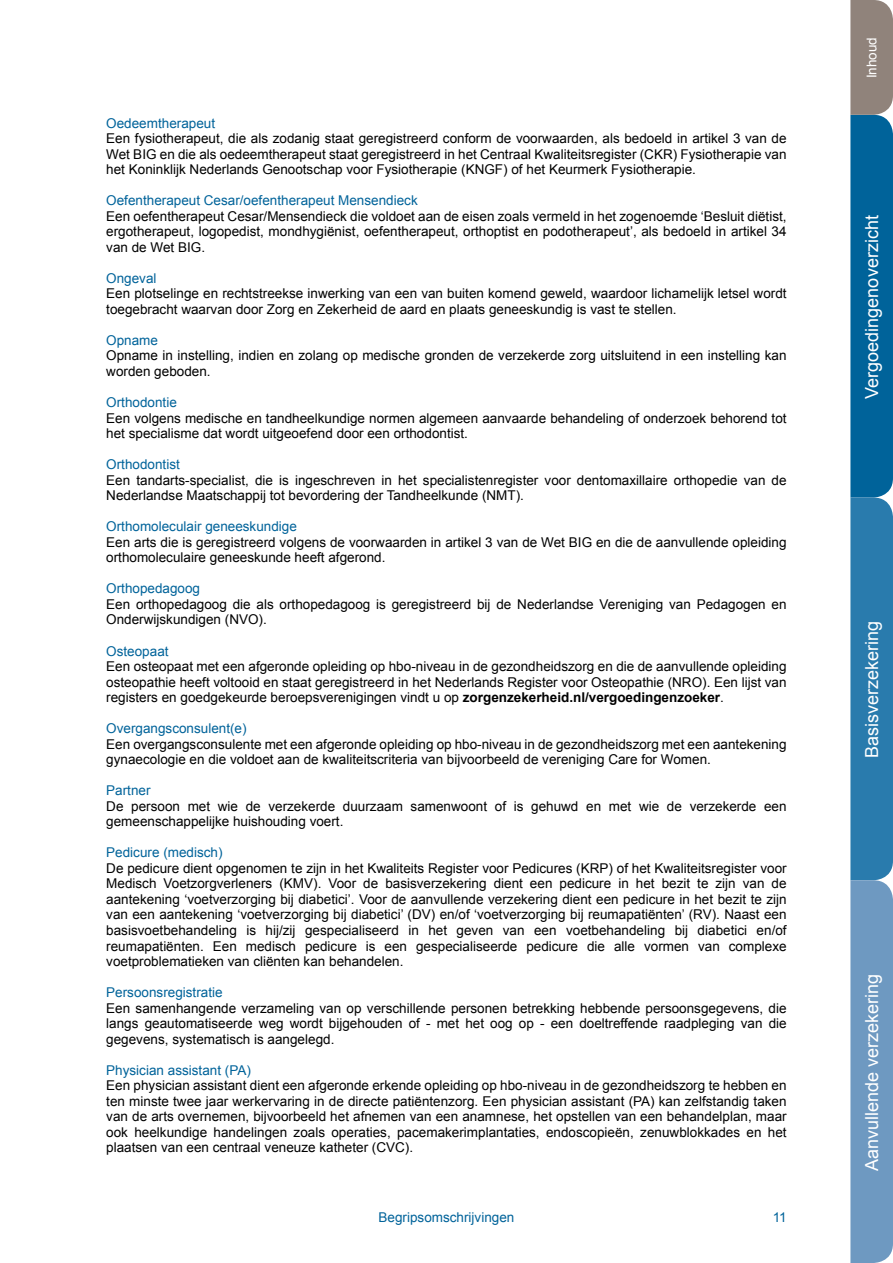
<style>
.page{position:relative;width:893px;height:1263px;background:#fff}
.page>*{position:absolute;margin:0;border:0;box-sizing:border-box;transform-origin:0 0}
.t1{font:18px "Arial";color:#fff}
.t2{font:13.5px/15.6px "Arial";color:#000}
.t3{font:13.5px "Arial";color:#00639a}
.t4{font:13.5px "Arial";color:#fff}
.s1{font-weight:700}
</style>
<div class="page">
<svg style="left:850px;top:0;width:43px;height:1263px;background:#3f80aa"></svg>
<p class="t3" style="left:106px;top:114px;width:110px">Oedeemtherapeut</p>
<p class="t2" style="left:106px;top:131px;width:682px;text-align:justify">Een fysiotherapeut, die als zodanig staat geregistreerd conform de voorwaarden, als bedoeld in artikel 3 van de Wet BIG en die als oedeemtherapeut staat geregistreerd in het Centraal Kwaliteitsregister (CKR) Fysiotherapie van het Koninklijk Nederlands Genootschap voor Fysiotherapie (KNGF) of het Keurmerk Fysiotherapie.</p>
<p class="t3" style="left:106px;top:192px;width:313px">Oefentherapeut Cesar/oefentherapeut Mensendieck</p>
<p class="t2" style="left:106px;top:208px;width:682px;text-align:justify">Een oefentherapeut Cesar/Mensendieck die voldoet aan de eisen zoals vermeld in het zogenoemde ‘Besluit diëtist, ergotherapeut, logopedist, mondhygiënist, oefentherapeut, orthoptist en podotherapeut’, als bedoeld in artikel 34 van de Wet BIG.</p>
<p class="t3" style="left:106px;top:269px;width:52px">Ongeval</p>
<p class="t2" style="left:106px;top:286px;width:682px">Een plotselinge en rechtstreekse inwerking van een van buiten komend geweld, waardoor lichamelijk letsel wordt toegebracht waarvan door Zorg en Zekerheid de aard en plaats geneeskundig is vast te stellen.</p>
<p class="t3" style="left:106px;top:331px;width:53px">Opname</p>
<p class="t2" style="left:106px;top:348px;width:682px">Opname in instelling, indien en zolang op medische gronden de verzekerde zorg uitsluitend in een instelling kan worden geboden.</p>
<p class="t3" style="left:106px;top:393px;width:72px">Orthodontie</p>
<p class="t2" style="left:106px;top:410px;width:682px">Een volgens medische en tandheelkundige normen algemeen aanvaarde behandeling of onderzoek behorend tot het specialisme dat wordt uitgeoefend door een orthodontist.</p>
<p class="t3" style="left:106px;top:456px;width:75px">Orthodontist</p>
<p class="t2" style="left:106px;top:472px;width:682px">Een tandarts-specialist, die is ingeschreven in het specialistenregister voor dentomaxillaire orthopedie van de<br>Nederlandse Maatschappij tot bevordering der Tandheelkunde (NMT).</p>
<p class="t3" style="left:106px;top:518px;width:192px">Orthomoleculair geneeskundige</p>
<p class="t2" style="left:106px;top:534px;width:682px">Een arts die is geregistreerd volgens de voorwaarden in artikel 3 van de Wet BIG en die de aanvullende opleiding orthomoleculaire geneeskunde heeft afgerond.</p>
<p class="t3" style="left:106px;top:580px;width:95px">Orthopedagoog</p>
<p class="t2" style="left:106px;top:596px;width:682px">Een orthopedagoog die als orthopedagoog is geregistreerd bij de Nederlandse Vereniging van Pedagogen en<br>Onderwijskundigen (NVO).</p>
<p class="t3" style="left:106px;top:642px;width:64px">Osteopaat</p>
<p class="t2" style="left:106px;top:659px;width:682px;text-align:justify">Een osteopaat met een afgeronde opleiding op hbo-niveau in de gezondheidszorg en die de aanvullende opleiding osteopathie heeft voltooid en staat geregistreerd in het Nederlands Register voor Osteopathie (NRO). Een lijst van registers en goedgekeurde beroepsverenigingen vindt u op <span class="s1">zorgenzekerheid.nl/vergoedingenzoeker</span>.</p>
<p class="t3" style="left:106px;top:719px;width:142px">Overgangsconsulent(e)</p>
<p class="t2" style="left:106px;top:736px;width:682px">Een overgangsconsulente met een afgeronde opleiding op hbo-niveau in de gezondheidszorg met een aantekening gynaecologie en die voldoet aan de kwaliteitscriteria van bijvoorbeeld de vereniging Care for Women.</p>
<p class="t3" style="left:106px;top:782px;width:46px">Partner</p>
<p class="t2" style="left:106px;top:798px;width:682px">De persoon met wie de verzekerde duurzaam samenwoont of is gehuwd en met wie de verzekerde een gemeenschappelijke huishouding voert.</p>
<p class="t3" style="left:106px;top:844px;width:118px">Pedicure (medisch)</p>
<p class="t2" style="left:106px;top:860px;width:682px;text-align:justify">De pedicure dient opgenomen te zijn in het Kwaliteits Register voor Pedicures (KRP) of het Kwaliteitsregister voor Medisch Voetzorgverleners (KMV). Voor de basisverzekering dient een pedicure in het bezit te zijn van de aantekening ‘voetverzorging bij diabetici’. Voor de aanvullende verzekering dient een pedicure in het bezit te zijn van een aantekening ‘voetverzorging bij diabetici’ (DV) en/of ‘voetverzorging bij reumapatiënten’ (RV). Naast een basisvoetbehandeling is hij/zij gespecialiseerd in het geven van een voetbehandeling bij diabetici en/of reumapatiënten. Een medisch pedicure is een gespecialiseerde pedicure die alle vormen van complexe voetproblematieken van cliënten kan behandelen.</p>
<p class="t3" style="left:106px;top:983px;width:118px">Persoonsregistratie</p>
<p class="t2" style="left:106px;top:1000px;width:682px;text-align:justify">Een samenhangende verzameling van op verschillende personen betrekking hebbende persoonsgegevens, die langs geautomatiseerde weg wordt bijgehouden of - met het oog op - een doeltreffende raadpleging van die gegevens, systematisch is aangelegd.</p>
<p class="t3" style="left:106px;top:1061px;width:146px">Physician assistant (PA)</p>
<p class="t2" style="left:106px;top:1078px;width:682px;text-align:justify">Een physician assistant dient een afgeronde erkende opleiding op hbo-niveau in de gezondheidszorg te hebben en ten minste twee jaar werkervaring in de directe patiëntenzorg. Een physician assistant (PA) kan zelfstandig taken van de arts overnemen, bijvoorbeeld het afnemen van een anamnese, het opstellen van een behandelplan, maar ook heelkundige handelingen zoals operaties, pacemakerimplantaties, endoscopieën, zenuwblokkades en het plaatsen van een centraal veneuze katheter (CVC).</p>
<p class="t3" style="left:379px;top:1208px;width:137px">Begripsomschrijvingen</p>
<p class="t3" style="left:773px;top:1208px;width:16px">11</p>
<p class="t4" style="left:863px;top:78px;width:43px;rotate:-90deg">Inhoud</p>
<h1 class="t1" style="left:860px;top:399px;width:185px;rotate:-90deg">Vergoedingenoverzicht</h1>
<h1 class="t1" style="left:860px;top:758px;width:139px;rotate:-90deg">Basisverzekering</h1>
<h1 class="t1" style="left:860px;top:1171px;width:199px;rotate:-90deg">Aanvullende verzekering</h1>
</div>
